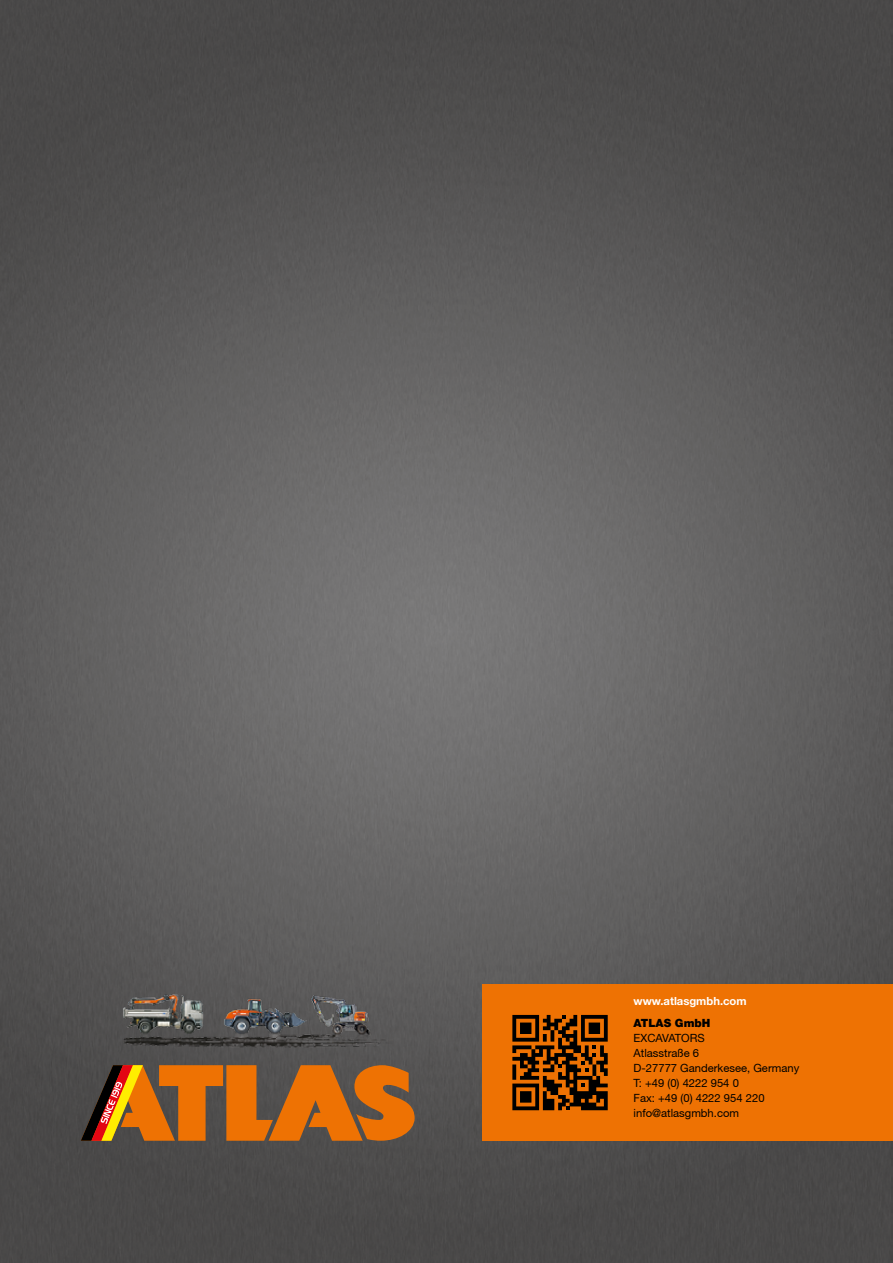
<style>
.page{position:relative;width:893px;height:1263px;background:#fff}
.page>*{position:absolute;margin:0;border:0;box-sizing:border-box;transform-origin:0 0}
.t1{font:11.25px/15px "Helvetica 55 Roman";color:#000}
.t2{font:700 11.25px "Helvetica Neue";color:#fff}
.t3{font:900 11.25px "Helvetica 95";color:#000}
</style>
<div class="page">
<img style="left:0;top:0;width:893px;height:1263px">
<div style="left:483px;top:984px;width:410px;height:157px;background:#ee7203"></div>
<svg style="left:512px;top:1015px;width:96px;height:95px"></svg>
<svg style="left:81px;top:1065px;width:334px;height:76px"></svg>
<img style="left:103px;top:988px;width:290px;height:76px">
<p class="t2" style="left:634px;top:993px;width:115px">www.atlasgmbh.com</p>
<p class="t3" style="left:634px;top:1016px;width:78px">ATLAS GmbH</p>
<p class="t1" style="left:634px;top:1030px;width:167px">EXCAVATORS<br>Atlasstraße 6<br>D-27777 Ganderkesee, Germany<br>T: +49 (0) 4222 954 0<br>Fax: +49 (0) 4222 954 220 info@atlasgmbh.com</p>
</div>
